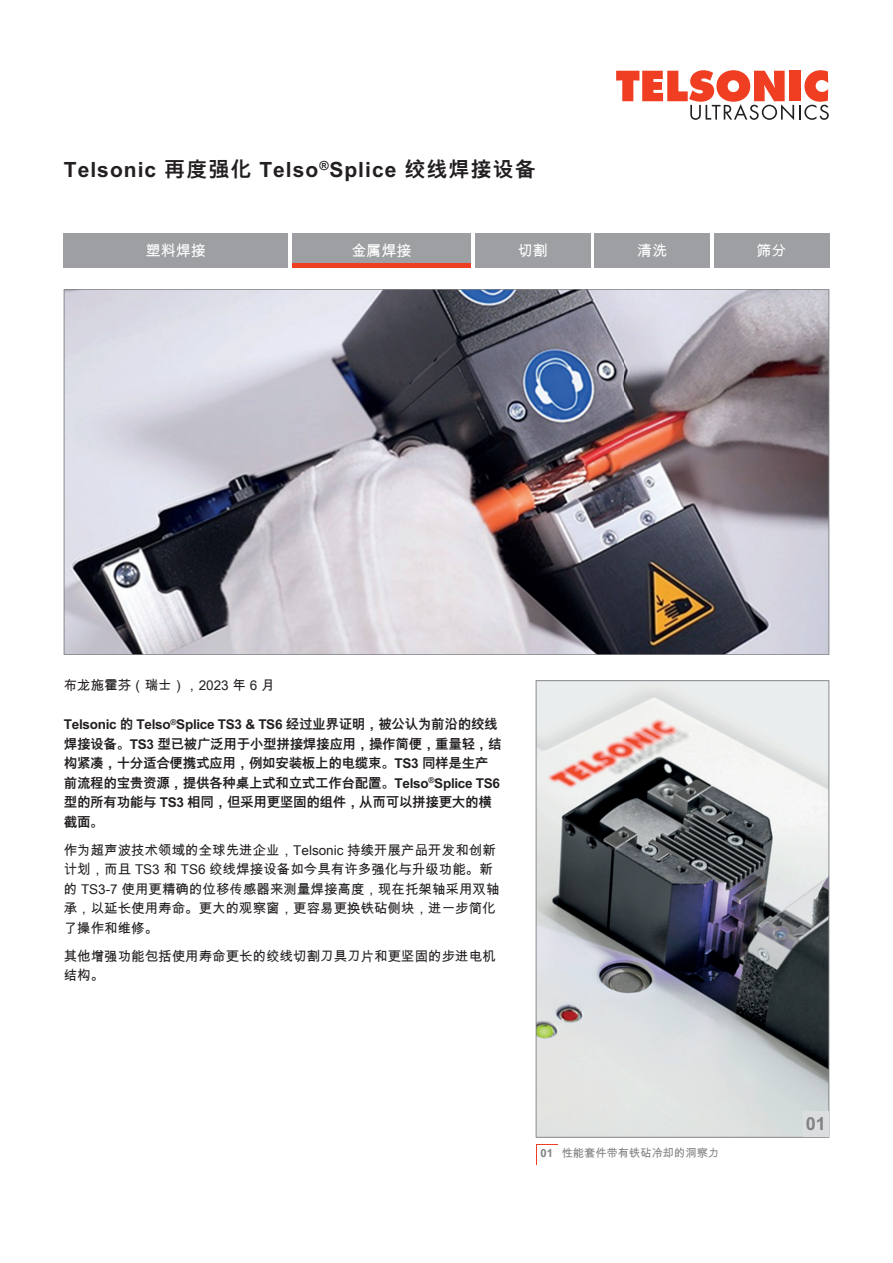
<style>
.page{position:relative;width:893px;height:1263px;background:#fff}
.page>*{position:absolute;margin:0;border:0;box-sizing:border-box;transform-origin:0 0}
.t1{font:700 21px "Arial Unicode MS";letter-spacing:.05em;color:#231f20}
.t2{font:500 18px "Frutiger Next Pro";color:#808285}
.t3{font:15px "Arial Unicode MS";color:#fff}
.t4{font:13.5px/19.5px "Arial Unicode MS";color:#231f20}
.t5{font:700 13.5px/19.5px "Arial Unicode MS";letter-spacing:-.02em;color:#231f20}
.t6{font:11.25px "Arial Unicode MS";color:#808285}
.s1{font-weight:700}
</style>
<div class="page">
<svg style="left:616px;top:70px;width:213px;height:50px"></svg>
<svg style="left:64px;top:289px;width:765px;height:366px;background:#9b97a0"></svg>
<svg style="left:536px;top:680px;width:293px;height:457px;background:#a4a5a8"></svg>
<div style="left:803px;top:1111px;width:25px;height:26px;background:#dcdddf"></div>
<div style="left:64px;top:234px;width:224px;height:34px;background:#9d9fa2"></div>
<div style="left:292px;top:234px;width:179px;height:34px;background:#9d9fa2"></div>
<div style="left:475px;top:234px;width:115px;height:34px;background:#9d9fa2"></div>
<div style="left:595px;top:234px;width:115px;height:34px;background:#9d9fa2"></div>
<div style="left:714px;top:234px;width:115px;height:34px;background:#9d9fa2"></div>
<hr style="left:292px;top:264px;width:179px;height:4px;background:#ef3e22">
<svg style="left:536px;top:1144px;width:21px;height:21px"></svg>
<h1 class="t1" style="left:64px;top:154px;width:473px">Telsonic 再度强化 Telso<sup>®</sup>Splice 绞线焊接设备</h1>
<p class="t3" style="left:146px;top:240px;width:61px">塑料焊接</p>
<p class="t3" style="left:352px;top:240px;width:61px">金属焊接</p>
<p class="t3" style="left:518px;top:240px;width:31px">切割</p>
<p class="t3" style="left:637px;top:240px;width:31px">清洗</p>
<p class="t3" style="left:757px;top:240px;width:32px">筛分</p>
<p class="t4" style="left:64px;top:675px;width:212px">布龙施霍芬（瑞士），2023 年 6 月</p>
<p class="t5" style="left:64px;top:715px;width:439px">Telsonic 的 Telso<sup>®</sup>Splice TS3 &amp; TS6 经过业界证明，被公认为前沿的绞线焊接设备。TS3 型已被广泛用于小型拼接焊接应用，操作简便，重量轻，结构紧凑，十分适合便携式应用，例如安装板上的电缆束。TS3 同样是生产前流程的宝贵资源，提供各种桌上式和立式工作台配置。Telso<sup>®</sup>Splice TS6型的所有功能与 TS3 相同，但采用更坚固的组件，从而可以拼接更大的横截面。</p>
<p class="t4" style="left:64px;top:840px;width:437px">作为超声波技术领域的全球先进企业，Telsonic 持续开展产品开发和创新计划，而且 TS3 和 TS6 绞线焊接设备如今具有许多强化与升级功能。新的 TS3-7 使用更精确的位移传感器来测量焊接高度，现在托架轴采用双轴承，以延长使用寿命。更大的观察窗，更容易更换铁砧侧块，进一步简化了操作和维修。</p>
<p class="t4" style="left:64px;top:946px;width:433px">其他增强功能包括使用寿命更长的绞线切割刀具刀片和更坚固的步进电机结构。</p>
<p class="t6" style="left:540px;top:1144px;width:180px"><span class="s1">01</span> 性能套件带有铁砧冷却的洞察力</p>
<h2 class="t2" style="left:806px;top:1114px;width:22px">01</h2>
</div>
